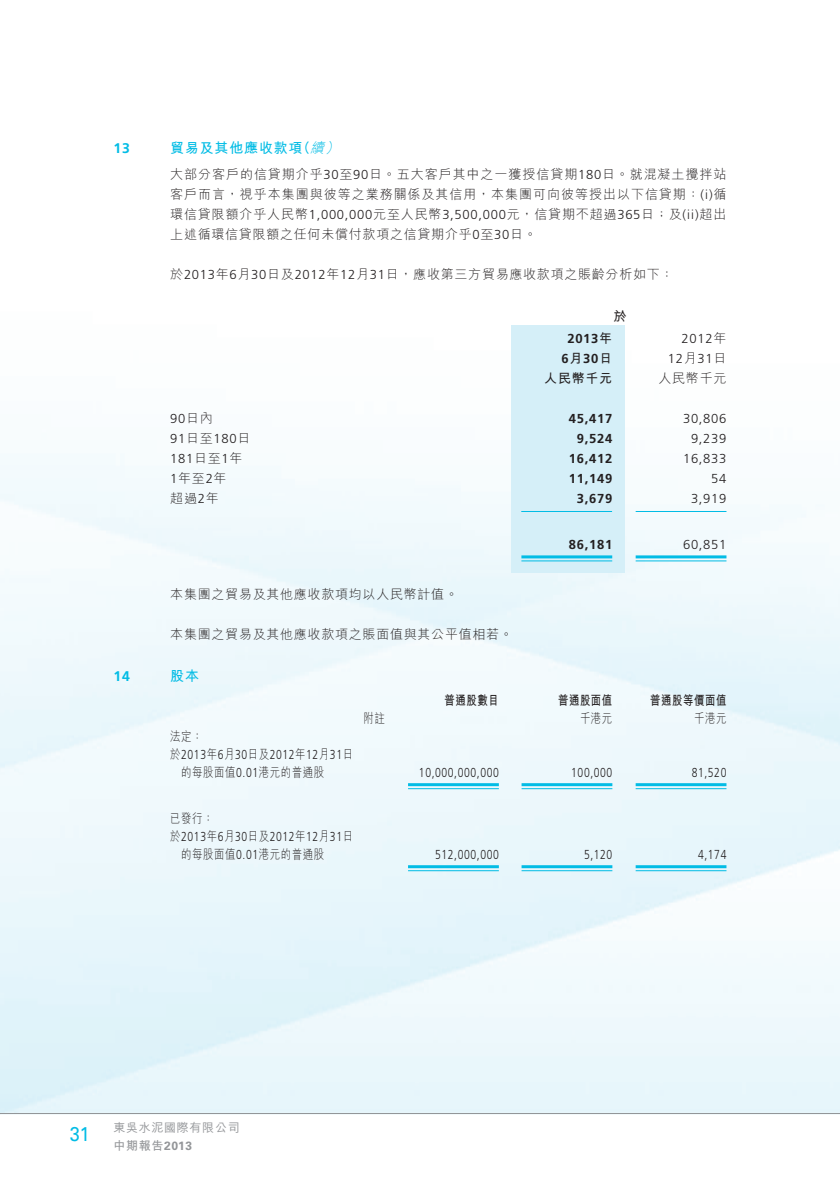
<style>
.page{position:relative;width:840px;height:1191px;background:#fff}
.page>*{position:absolute;margin:0;border:0;box-sizing:border-box;transform-origin:0 0}
.t1{font:20px "Univers LT Std";color:#02bce5;scale:.9 1}
.t2{font:700 14px "M Hei HK";letter-spacing:.055em;color:#02bce5}
.t3{font:700 14px "Frutiger LT Std";color:#02bce5}
.t4{font:italic 300 14px "M Hei HK";color:#02bce5}
.t5{font:300 13px/20px "M Hei HK";letter-spacing:.055em;color:#231f20;text-align:justify}
.t6{font:300 13px "Frutiger LT Std";letter-spacing:.055em;color:#231f20;scale:.8 1}
.t7{font:300 13px "Frutiger LT Std";letter-spacing:.055em;color:#231f20}
.t8{font:300 13px "M Hei HK";letter-spacing:.055em;color:#231f20;scale:.8 1}
.t9{font:700 13px "Frutiger LT Std";letter-spacing:.055em;color:#231f20}
.t10{font:700 13px "M Hei HK";letter-spacing:.055em;color:#231f20;scale:.8 1}
.t11{font:700 13px "M Hei HK";letter-spacing:.055em;color:#231f20}
.t12{font:500 12px "M Hei HK";letter-spacing:.055em;color:#939598}
.t13{font:700 12px "M Hei HK";color:#939598}
.s1{font-weight:300;font-style:italic}
.s2{font-family:"Frutiger LT Std"}
.s3{font-family:"M Hei HK"}
.s4{font-family:"Univers LT Std"}
</style>
<div class="page">
<img style="left:0;top:325px;width:840px;height:788px">
<hr style="left:0;top:1113px;width:839px;height:1px;background:#939598">
<div style="left:510px;top:325px;width:114px;height:248px;background:#d5eff8"></div>
<hr style="left:521px;top:511px;width:90px;height:1px;background:#02bce5">
<hr style="left:635px;top:511px;width:91px;height:1px;background:#02bce5">
<hr style="left:521px;top:555px;width:91px;height:3px;background:#02bce5">
<hr style="left:521px;top:560px;width:91px;height:1px;background:#02bce5">
<hr style="left:635px;top:555px;width:91px;height:3px;background:#02bce5">
<hr style="left:635px;top:560px;width:91px;height:1px;background:#02bce5">
<hr style="left:408px;top:783px;width:90px;height:3px;background:#02bce5">
<hr style="left:408px;top:788px;width:90px;height:1px;background:#02bce5">
<hr style="left:521px;top:783px;width:91px;height:3px;background:#02bce5">
<hr style="left:521px;top:788px;width:91px;height:1px;background:#02bce5">
<hr style="left:635px;top:783px;width:91px;height:3px;background:#02bce5">
<hr style="left:635px;top:788px;width:91px;height:1px;background:#02bce5">
<hr style="left:408px;top:865px;width:90px;height:3px;background:#02bce5">
<hr style="left:408px;top:870px;width:90px;height:1px;background:#02bce5">
<hr style="left:521px;top:865px;width:91px;height:3px;background:#02bce5">
<hr style="left:521px;top:870px;width:91px;height:1px;background:#02bce5">
<hr style="left:635px;top:865px;width:91px;height:3px;background:#02bce5">
<hr style="left:635px;top:870px;width:91px;height:1px;background:#02bce5">
<p class="t3" style="left:113px;top:140px;width:18px">13</p>
<p class="t3" style="left:113px;top:668px;width:18px">14</p>
<p class="t2" style="left:296px;top:138px;width:34px">（<span class="s1">續</span></p>
<p class="t4" style="left:325px;top:138px;width:20px">(</p>
<p class="t2" style="left:170px;top:138px;width:134px">貿易及其他應收款項</p>
<p class="t5" style="left:170px;top:163px;width:557px">大部分客戶的信貸期介乎<span class="s2">30</span>至<span class="s2">90</span>日。五大客戶其中之一獲授信貸期<span class="s2">180</span>日。就混凝土攪拌站客戶而言，視乎本集團與彼等之業務關係及其信用，本集團可向彼等授出以下信貸期： 循<span class="s2">)i(</span>環信貸限額介乎人民幣<span class="s2">1,000,000</span>元至人民幣<span class="s2">3,500,000</span>元，信貸期不超過<span class="s2">365</span>日；及<span class="s2">(ii)</span>超出上述循環信貸限額之任何未償付款項之信貸期介乎<span class="s2">0</span>至<span class="s2">30</span>日。</p>
<p class="t5" style="left:170px;top:263px;width:504px">於<span class="s2">2013</span>年<span class="s2">6</span>月<span class="s2">30</span>日及<span class="s2">2012</span>年<span class="s2">12</span>月<span class="s2">31</span>日，應收第三方貿易應收款項之賬齡分析如下：</p>
<p class="t11" style="left:613px;top:306px;width:14px">於</p>
<p class="t7" style="left:681px;top:331px;width:46px">2012<span class="s3">年</span></p>
<p class="t9" style="left:567px;top:330px;width:46px">2013<span class="s3">年</span></p>
<p class="t9" style="left:561px;top:350px;width:52px">6<span class="s3">月</span>30<span class="s3">日</span></p>
<p class="t7" style="left:667px;top:351px;width:60px">12<span class="s3">月</span>31<span class="s3">日</span></p>
<p class="t11" style="left:544px;top:368px;width:69px">人民幣千元</p>
<p class="t5" style="left:658px;top:367px;width:69px">人民幣千元</p>
<p class="t7" style="left:170px;top:411px;width:44px">90<span class="s3">日內</span></p>
<p class="t9" style="left:568px;top:410px;width:45px">45,417</p>
<p class="t7" style="left:682px;top:411px;width:45px">30,806</p>
<p class="t7" style="left:170px;top:431px;width:82px">91<span class="s3">日至</span>180<span class="s3">日</span></p>
<p class="t9" style="left:576px;top:430px;width:37px">9,524</p>
<p class="t7" style="left:690px;top:431px;width:37px">9,239</p>
<p class="t7" style="left:170px;top:451px;width:74px">181<span class="s3">日至</span>1<span class="s3">年</span></p>
<p class="t9" style="left:568px;top:450px;width:45px">16,412</p>
<p class="t7" style="left:682px;top:451px;width:45px">16,833</p>
<p class="t5" style="left:170px;top:467px;width:58px"><span class="s2">1</span>年至<span class="s2">2</span>年</p>
<p class="t9" style="left:568px;top:470px;width:45px">11,149</p>
<p class="t7" style="left:710px;top:471px;width:17px">54</p>
<p class="t5" style="left:170px;top:487px;width:50px">超過<span class="s2">2</span>年</p>
<p class="t9" style="left:576px;top:490px;width:37px">3,679</p>
<p class="t7" style="left:690px;top:491px;width:37px">3,919</p>
<p class="t9" style="left:568px;top:536px;width:45px">86,181</p>
<p class="t7" style="left:682px;top:537px;width:45px">60,851</p>
<p class="t5" style="left:170px;top:583px;width:289px">本集團之貿易及其他應收款項均以人民幣計值。</p>
<p class="t5" style="left:170px;top:623px;width:344px">本集團之貿易及其他應收款項之賬面值與其公平值相若。</p>
<p class="t2" style="left:170px;top:665px;width:30px">股本</p>
<p class="t10" style="left:444px;top:690px;width:69px">普通股數目</p>
<p class="t10" style="left:557px;top:690px;width:69px">普通股面值</p>
<p class="t10" style="left:649px;top:690px;width:97px">普通股等價面值</p>
<p class="t8" style="left:363px;top:708px;width:28px">附註</p>
<p class="t8" style="left:579px;top:708px;width:42px">千港元</p>
<p class="t8" style="left:693px;top:708px;width:42px">千港元</p>
<p class="t8" style="left:170px;top:726px;width:42px">法定：</p>
<p class="t6" style="left:170px;top:746px;width:230px"><span class="s3">於</span>2013<span class="s3">年 月</span>6 30<span class="s3">日及</span>2012<span class="s3">年</span>12<span class="s3">月</span>31<span class="s3">日</span></p>
<p class="t8" style="left:181px;top:762px;width:180px">的每股面值<span class="s2">0.01</span>港元的普通股</p>
<p class="t8" style="left:170px;top:808px;width:56px">已發行：</p>
<p class="t6" style="left:170px;top:828px;width:230px"><span class="s3">於</span>2013<span class="s3">年 月</span>6 30<span class="s3">日及</span>2012<span class="s3">年</span>12<span class="s3">月</span>31<span class="s3">日</span></p>
<p class="t6" style="left:419px;top:764px;width:101px">10,000,000,000</p>
<p class="t6" style="left:571px;top:764px;width:53px">100,000</p>
<p class="t6" style="left:691px;top:764px;width:45px">81,520</p>
<p class="t8" style="left:181px;top:844px;width:180px">的每股面值<span class="s2">0.01</span>港元的普通股</p>
<p class="t6" style="left:435px;top:846px;width:81px">512,000,000</p>
<p class="t6" style="left:583px;top:846px;width:37px">5,120</p>
<p class="t6" style="left:697px;top:846px;width:37px">4,174</p>
<h1 class="t1" style="left:70px;top:1122px;width:10px">31</h1>
<p class="t12" style="left:113px;top:1119px;width:128px">東吳水泥國際有限公司</p>
<p class="t13" style="left:113px;top:1137px;width:80px">中期報告<span class="s4">2013</span></p>
</div>
